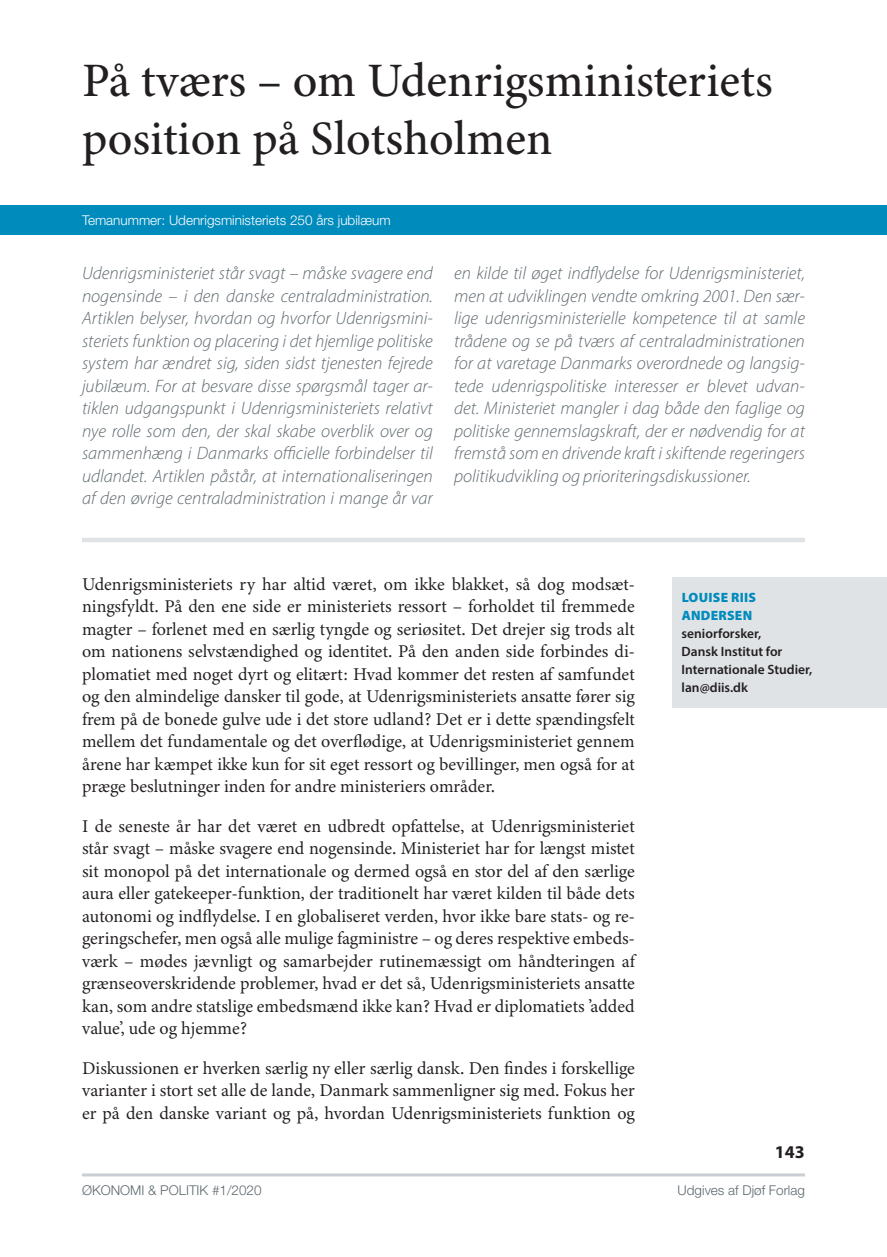
<style>
.page{position:relative;width:887px;height:1257px;background:#fff}
.page>*{position:absolute;margin:0;border:0;box-sizing:border-box;transform-origin:0 0}
.t1{font:500 48px/58.5px "Minion 3";color:#231f20}
.t2{font:18px/22.5px "Minion 3";color:#231f20;text-align:justify}
.t3{font:italic 300 18px/22.5px "Myriad Pro";color:#5e696f;text-align:justify}
.t4{font:700 18px "Myriad Pro";color:#231f20}
.t5{font:600 13.5px/18px "Myriad Pro";color:#231f20}
.t6{font:300 13.5px "Helvetica Neue LT Std";color:#fff}
.t7{font:300 13.5px "Helvetica Neue LT Std";color:#5e696f}
.t8{font:900 13.5px/18px "Myriad Pro";letter-spacing:.02em;color:#008bbd}
</style>
<div class="page">
<div style="left:672px;top:577px;width:215px;height:131px;background:#dfe3e6"></div>
<div style="left:0;top:205px;width:887px;height:30px;background:#008bbd"></div>
<hr style="left:82px;top:1173px;width:723px;height:3px;background:#c9cfd4">
<hr style="left:82px;top:538px;width:723px;height:4px;background:#dfe3e6">
<h1 class="t1" style="left:82px;top:51px;width:692px">På tværs – om Udenrigsministeriets position på Slotsholmen</h1>
<p class="t6" style="left:82px;top:212px;width:310px">Temanummer: Udenrigsministeriets 250 års jubilæum</p>
<p class="t3" style="left:82px;top:262px;width:352px">Udenrigsministeriet står svagt – måske svagere end nogensinde – i den danske centraladministration.<br>Artiklen belyser, hvordan og hvorfor Udenrigsmini&shy;steriets funktion og placering i det hjemlige politiske system har ændret sig, siden sidst tjenesten fejrede jubilæum. For at besvare disse spørgsmål tager ar&shy;tiklen udgangspunkt i Udenrigsministeriets relativt nye rolle som den, der skal skabe overblik over og sammenhæng i Danmarks officielle forbindelser til udlandet. Artiklen påstår, at internationaliseringen af den øvrige centraladministration i mange år var</p>
<p class="t3" style="left:454px;top:262px;width:352px">en kilde til øget indflydelse for Udenrigsministeriet, men at udviklingen vendte omkring 2001. Den sær&shy;lige udenrigsministerielle kompetence til at samle trådene og se på tværs af centraladministrationen for at varetage Danmarks overordnede og langsig&shy;tede udenrigspolitiske interesser er blevet udvan&shy;det. Ministeriet mangler i dag både den faglige og politiske gennemslagskraft, der er nødvendig for at fremstå som en drivende kraft i skiftende regeringers politikudvikling og prioriteringsdiskussioner.</p>
<p class="t2" style="left:82px;top:573px;width:554px">Udenrigsministeriets ry har altid været, om ikke blakket, så dog modsæt&shy;ningsfyldt. På den ene side er ministeriets ressort – forholdet til fremmede magter – forlenet med en særlig tyngde og seriøsitet. Det drejer sig trods alt om nationens selvstændighed og identitet. På den anden side forbindes di&shy;plomatiet med noget dyrt og elitært: Hvad kommer det resten af samfundet og den almindelige dansker til gode, at Udenrigsministeriets ansatte fører sig frem på de bonede gulve ude i det store udland? Det er i dette spændingsfelt mellem det fundamentale og det overflødige, at Udenrigsministeriet gennem årene har kæmpet ikke kun for sit eget ressort og bevillinger, men også for at præge beslutninger inden for andre ministeriers områder.</p>
<p class="t2" style="left:82px;top:815px;width:554px">I de seneste år har det været en udbredt opfattelse, at Udenrigsministeriet står svagt – måske svagere end nogensinde. Ministeriet har for længst mistet sit monopol på det internationale og dermed også en stor del af den særlige aura eller gatekeeper-funktion, der traditionelt har været kilden til både dets autonomi og indflydelse. I en globaliseret verden, hvor ikke bare stats- og re&shy;geringschefer, men også alle mulige fagministre – og deres respektive embeds&shy;værk – mødes jævnligt og samarbejder rutinemæssigt om håndteringen af grænseoverskridende problemer, hvad er det så, Udenrigsministeriets ansatte kan, som andre statslige embedsmænd ikke kan? Hvad er diplomatiets ’added value’, ude og hjemme?</p>
<p class="t2" style="left:82px;top:1057px;width:554px">Diskussionen er hverken særlig ny eller særlig dansk. Den findes i forskellige varianter i stort set alle de lande, Danmark sammenligner sig med. Fokus her er på den danske variant og på, hvordan Udenrigsministeriets funktion og</p>
<p class="t8" style="left:682px;top:588px;width:76px">LOUISE RIIS<br>ANDERSEN</p>
<p class="t5" style="left:682px;top:624px;width:132px">seniorforsker,<br>Dansk Institut for<br>Internationale Studier, lan@diis.dk</p>
<p class="t4" style="left:775px;top:1140px;width:31px">143</p>
<p class="t7" style="left:82px;top:1182px;width:181px">ØKONOMI &amp; POLITIK #1/2020</p>
<p class="t7" style="left:678px;top:1182px;width:129px">Udgives af Djøf Forlag</p>
</div>
